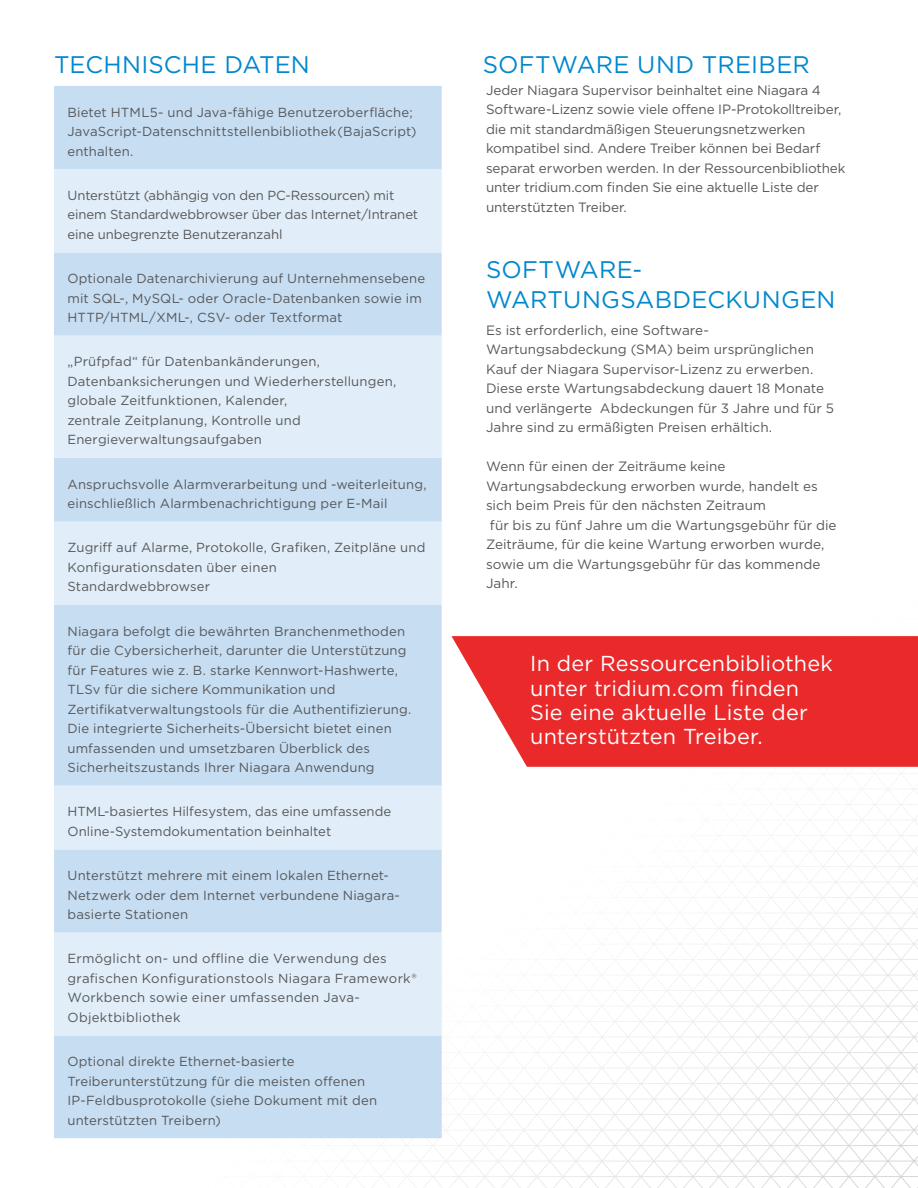
<style>
.page{position:relative;width:918px;height:1188px;background:#fff}
.page>*{position:absolute;margin:0;border:0;box-sizing:border-box;transform-origin:0 0}
.t1{font:24px/30px "Gotham";letter-spacing:.01em;color:#0088ce}
.t2{font:21.6px/24.3px "Gotham";letter-spacing:.005em;color:#fff}
.t3{font:13.5px/19.5px "Gotham";letter-spacing:-.005em;color:#57585a}
.t4{font:13.2px/19.5px "Gotham";letter-spacing:.01em;color:#57585a}
</style>
<div class="page">
<div style="left:54px;top:86px;width:388px;height:1052px;background:#c6ddf2"></div>
<svg style="left:54px;top:169px;width:388px;height:866px;fill:#e1edf8"></svg>
<svg style="left:451px;top:636px;width:467px;height:131px;fill:#e9292a"></svg>
<p class="t1" style="left:54px;top:49px;width:257px">TECHNISCHE DATEN</p>
<p class="t4" style="left:68px;top:102px;width:351px">Bietet HTML5- und Java-fähige Benutzeroberfläche;<br>JavaScript-Datenschnittstellenbibliothek(BajaScript) enthalten.</p>
<p class="t4" style="left:68px;top:185px;width:352px">Unterstützt (abhängig von den PC-Ressourcen) mit einem Standardwebbrowser über das Internet/Intranet eine unbegrenzte Benutzeranzahl</p>
<p class="t4" style="left:68px;top:268px;width:359px">Optionale Datenarchivierung auf Unternehmensebene mit SQL-, MySQL- oder Oracle-Datenbanken sowie im<br>HTTP/HTML/XML-, CSV- oder Textformat</p>
<p class="t4" style="left:68px;top:352px;width:330px">„Prüfpfad“ für Datenbankänderungen, Datenbanksicherungen und Wiederherstellungen, globale Zeitfunktionen, Kalender,<br>zentrale Zeitplanung, Kontrolle und Energieverwaltungsaufgaben</p>
<p class="t4" style="left:68px;top:474px;width:361px">Anspruchsvolle Alarmverarbeitung und -weiterleitung, einschließlich Alarmbenachrichtigung per E-Mail</p>
<p class="t4" style="left:68px;top:538px;width:359px">Zugriff auf Alarme, Protokolle, Grafiken, Zeitpläne und<br>Konfigurationsdaten über einen<br>Standardwebbrowser</p>
<p class="t4" style="left:68px;top:621px;width:345px">Niagara befolgt die bewährten Branchenmethoden für die Cybersicherheit, darunter die Unterstützung für Features wie z. B. starke Kennwort-Hashwerte, TLSv für die sichere Kommunikation und Zertifikatverwaltungstools für die Authentifizierung.<br>Die integrierte Sicherheits-Übersicht bietet einen umfassenden und umsetzbaren Überblick des Sicherheitszustands Ihrer Niagara Anwendung</p>
<p class="t4" style="left:68px;top:802px;width:325px">HTML-basiertes Hilfesystem, das eine umfassende<br>Online-Systemdokumentation beinhaltet</p>
<p class="t4" style="left:68px;top:865px;width:334px">Unterstützt mehrere mit einem lokalen Ethernet-<br>Netzwerk oder dem Internet verbundene Niagara&shy;basierte Stationen</p>
<p class="t4" style="left:68px;top:949px;width:351px">Ermöglicht on- und offline die Verwendung des grafischen Konfigurationstools Niagara Framework® Workbench sowie einer umfassenden Java-Objektbibliothek</p>
<p class="t4" style="left:68px;top:1051px;width:311px">Optional direkte Ethernet-basierte Treiberunterstützung für die meisten offenen IP-Feldbusprotokolle (siehe Dokument mit den unterstützten Treibern)</p>
<p class="t1" style="left:483px;top:49px;width:329px">SOFTWARE UND TREIBER</p>
<p class="t3" style="left:486px;top:80px;width:361px">Jeder Niagara Supervisor beinhaltet eine Niagara 4<br>Software-Lizenz sowie viele offene IP-Protokolltreiber, die mit standardmäßigen Steuerungsnetzwerken kompatibel sind. Andere Treiber können bei Bedarf separat erworben werden. In der Ressourcenbibliothek unter tridium.com finden Sie eine aktuelle Liste der unterstützten Treiber.</p>
<p class="t1" style="left:486px;top:254px;width:351px">SOFTWARE-<br>WARTUNGSABDECKUNGEN</p>
<p class="t3" style="left:486px;top:320px;width:350px">Es ist erforderlich, eine Software-Wartungsabdeckung (SMA) beim ursprünglichen Kauf der Niagara Supervisor-Lizenz zu erwerben.<br>Diese erste Wartungsabdeckung dauert 18 Monate und verlängerte Abdeckungen für 3 Jahre und für 5<br>Jahre sind zu ermäßigten Preisen erhältich.</p>
<p class="t3" style="left:486px;top:456px;width:352px">Wenn für einen der Zeiträume keine Wartungsabdeckung erworben wurde, handelt es sich beim Preis für den nächsten Zeitraum<br>für bis zu fünf Jahre um die Wartungsgebühr für die Zeiträume, für die keine Wartung erworben wurde, sowie um die Wartungsgebühr für das kommende Jahr.</p>
<p class="t2" style="left:530px;top:651px;width:304px">In der Ressourcenbibliothek unter tridium.com finden<br>Sie eine aktuelle Liste der unterstützten Treiber.</p>
</div>
